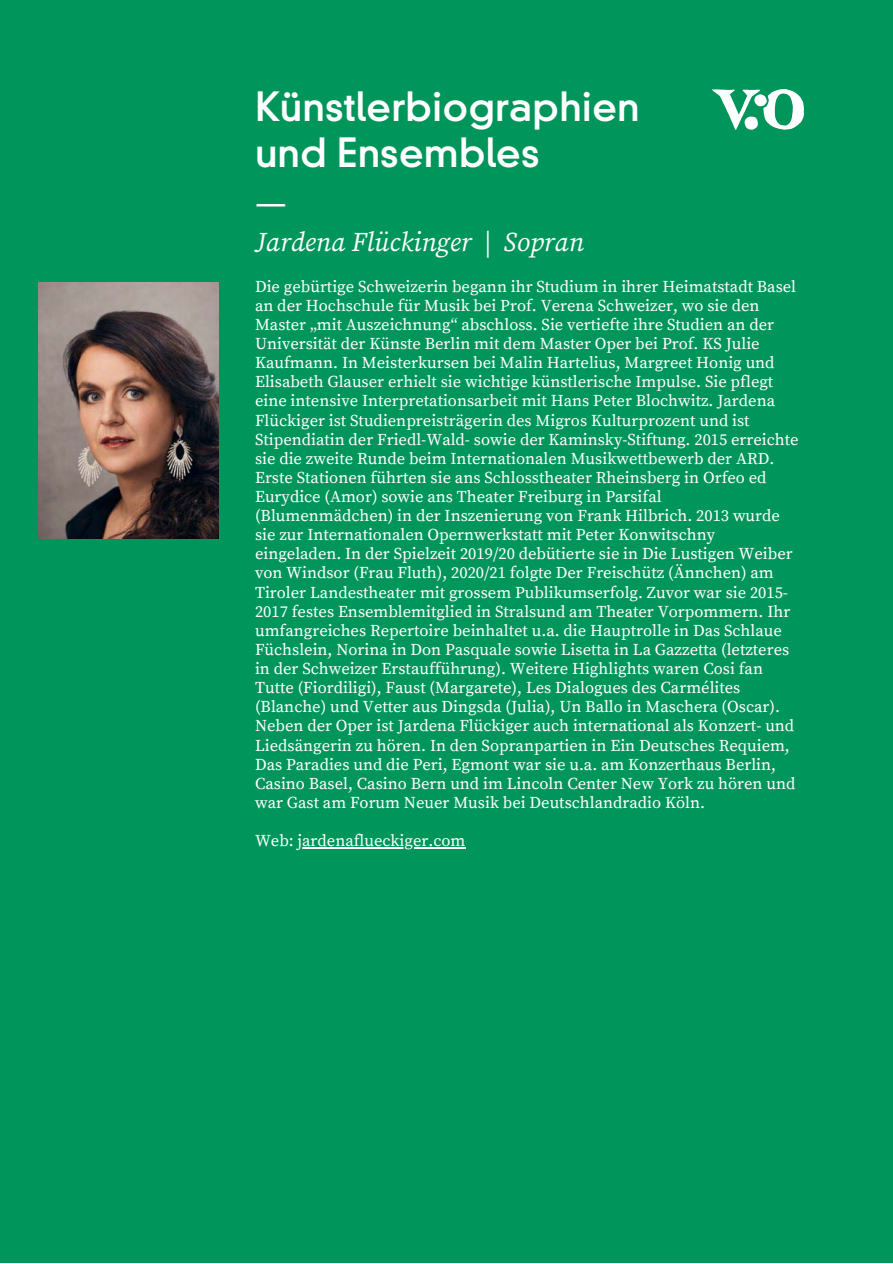
<style>
.page{position:relative;width:893px;height:1264px;background:#fff}
.page>*{position:absolute;margin:0;border:0;box-sizing:border-box;transform-origin:0 0}
.t1{font:700 39px "DIN Neuzeit Grotesk Pro";color:#fff}
.t2{font:39px "Source Serif Pro";color:#fff}
.t3{font:italic 27px "Source Serif Pro";color:#fff}
.t4{font:16.5px/19px "Source Serif Pro";color:#fff}
</style>
<div class="page">
<div style="left:0;top:0;width:892px;height:1262px;background:#00965b"></div>
<img style="left:39px;top:283px;width:180px;height:255px">
<hr style="left:297px;top:847px;width:168px;height:1px;background:#fff">
<img style="left:712px;top:89px;width:91px;height:41px">
<p class="t1" style="left:255px;top:91px;width:386px">Künstlerbiographien</p>
<p class="t1" style="left:255px;top:137px;width:286px">und Ensembles</p>
<p class="t2" style="left:255px;top:179px;width:33px">—</p>
<p class="t3" style="left:255px;top:223px;width:330px">Jardena Flückinger | Sopran</p>
<p class="t4" style="left:255px;top:277px;width:545px">Die gebürtige Schweizerin begann ihr Studium in ihrer Heimatstadt Basel an der Hochschule für Musik bei Prof. Verena Schweizer, wo sie den Master „mit Auszeichnung“ abschloss. Sie vertiefte ihre Studien an der Universität der Künste Berlin mit dem Master Oper bei Prof. KS Julie Kaufmann. In Meisterkursen bei Malin Hartelius, Margreet Honig und Elisabeth Glauser erhielt sie wichtige künstlerische Impulse. Sie pflegt eine intensive Interpretationsarbeit mit Hans Peter Blochwitz. Jardena Flückiger ist Studienpreisträgerin des Migros Kulturprozent und ist Stipendiatin der Friedl-Wald- sowie der Kaminsky-Stiftung. 2015 erreichte sie die zweite Runde beim Internationalen Musikwettbewerb der ARD.</p>
<p class="t4" style="left:255px;top:468px;width:541px">Erste Stationen führten sie ans Schlosstheater Rheinsberg in Orfeo ed Eurydice (Amor) sowie ans Theater Freiburg in Parsifal (Blumenmädchen) in der Inszenierung von Frank Hilbrich. 2013 wurde sie zur Internationalen Opernwerkstatt mit Peter Konwitschny eingeladen. In der Spielzeit 2019/20 debütierte sie in Die Lustigen Weiber von Windsor (Frau Fluth), 2020/21 folgte Der Freischütz (Ännchen) am Tiroler Landestheater mit grossem Publikumserfolg. Zuvor war sie 2015- 2017 festes Ensemblemitglied in Stralsund am Theater Vorpommern. Ihr umfangreiches Repertoire beinhaltet u.a. die Hauptrolle in Das Schlaue Füchslein, Norina in Don Pasquale sowie Lisetta in La Gazzetta (letzteres in der Schweizer Erstaufführung). Weitere Highlights waren Cosi fan Tutte (Fiordiligi), Faust (Margarete), Les Dialogues des Carmélites (Blanche) und Vetter aus Dingsda (Julia), Un Ballo in Maschera (Oscar).<br>Neben der Oper ist Jardena Flückiger auch international als Konzert- und Liedsängerin zu hören. In den Sopranpartien in Ein Deutsches Requiem, Das Paradies und die Peri, Egmont war sie u.a. am Konzerthaus Berlin, Casino Basel, Casino Bern und im Lincoln Center New York zu hören und war Gast am Forum Neuer Musik bei Deutschlandradio Köln.</p>
<p class="t4" style="left:255px;top:831px;width:212px">Web: jardenaflueckiger.com</p>
</div>
